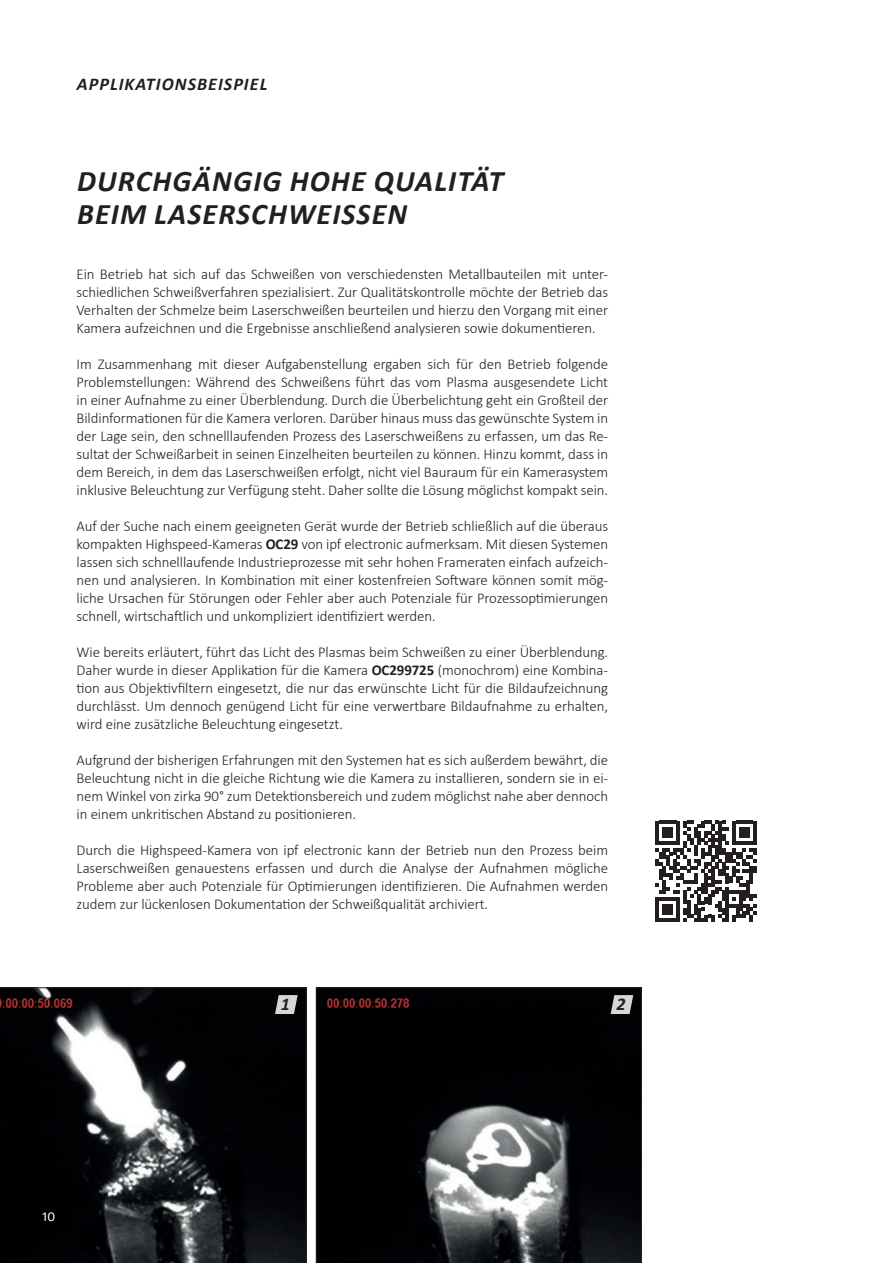
<style>
.page{position:relative;width:893px;height:1263px;background:#fff}
.page>*{position:absolute;margin:0;border:0;box-sizing:border-box;transform-origin:0 0}
.Head_20_22{font:italic 700 30px "Calibri";letter-spacing:.04em;color:#231f20}
.Head_20_22-2{font:italic 700 18px "Calibri";letter-spacing:.06em;color:#231f20}
.t1{font:300 15px/18px "Calibri";letter-spacing:-.005em;color:#231f20;text-align:justify}
.t2{font:13.5px "Calibri";color:#fff}
.s1{font-weight:700}
</style>
<div class="page">
<svg style="left:0;top:987px;width:306px;height:276px;background:#212224"></svg>
<svg style="left:316px;top:987px;width:325px;height:276px;background:#1e1e21"></svg>
<svg style="left:275px;top:995px;width:23px;height:19px"></svg>
<svg style="left:611px;top:995px;width:22px;height:19px"></svg>
<svg style="left:655px;top:820px;width:102px;height:102px"></svg>
<p class="Head_20_22-2" style="left:77px;top:71px;width:192px">APPLIKATIONSBEISPIEL</p>
<p class="Head_20_22" style="left:77px;top:160px;width:428px">DURCHGÄNGIG HOHE QUALITÄT</p>
<p class="Head_20_22" style="left:77px;top:193px;width:332px">BEIM LASERSCHWEISSEN</p>
<p class="t1" style="left:77px;top:265px;width:533px">Ein Betrieb hat sich auf das Schweißen von verschiedensten Metallbauteilen mit unter&shy;schiedlichen Schweißverfahren spezialisiert. Zur Qualitätskontrolle möchte der Betrieb das Verhalten der Schmelze beim Laserschweißen beurteilen und hierzu den Vorgang mit einer Kamera aufzeichnen und die Ergebnisse anschließend analysieren sowie dokumentieren.</p>
<p class="t1" style="left:77px;top:355px;width:533px">Im Zusammenhang mit dieser Aufgabenstellung ergaben sich für den Betrieb folgende Problemstellungen: Während des Schweißens führt das vom Plasma ausgesendete Licht in einer Aufnahme zu einer Überblendung. Durch die Überbelichtung geht ein Großteil der Bildinformationen für die Kamera verloren. Darüber hinaus muss das gewünschte System in der Lage sein, den schnelllaufenden Prozess des Laserschweißens zu erfassen, um das Re&shy;sultat der Schweißarbeit in seinen Einzelheiten beurteilen zu können. Hinzu kommt, dass in dem Bereich, in dem das Laserschweißen erfolgt, nicht viel Bauraum für ein Kamerasystem inklusive Beleuchtung zur Verfügung steht. Daher sollte die Lösung möglichst kompakt sein.</p>
<p class="t1" style="left:77px;top:517px;width:533px">Auf der Suche nach einem geeigneten Gerät wurde der Betrieb schließlich auf die überaus kompakten Highspeed-Kameras <span class="s1">OC29</span> von ipf electronic aufmerksam. Mit diesen Systemen lassen sich schnelllaufende Industrieprozesse mit sehr hohen Frameraten einfach aufzeich&shy;nen und analysieren. In Kombination mit einer kostenfreien Software können somit mög&shy;liche Ursachen für Störungen oder Fehler aber auch Potenziale für Prozessoptimierungen schnell, wirtschaftlich und unkompliziert identifiziert werden.</p>
<p class="t1" style="left:77px;top:643px;width:533px">Wie bereits erläutert, führt das Licht des Plasmas beim Schweißen zu einer Überblendung.<br>Daher wurde in dieser Applikation für die Kamera <span class="s1">OC299725</span> (monochrom) eine Kombina&shy;tion aus Objektivfiltern eingesetzt, die nur das erwünschte Licht für die Bildaufzeichnung durchlässt. Um dennoch genügend Licht für eine verwertbare Bildaufnahme zu erhalten, wird eine zusätzliche Beleuchtung eingesetzt.</p>
<p class="t1" style="left:77px;top:751px;width:533px">Aufgrund der bisherigen Erfahrungen mit den Systemen hat es sich außerdem bewährt, die Beleuchtung nicht in die gleiche Richtung wie die Kamera zu installieren, sondern sie in ei&shy;nem Winkel von zirka 90° zum Detektionsbereich und zudem möglichst nahe aber dennoch in einem unkritischen Abstand zu positionieren.</p>
<p class="t1" style="left:77px;top:841px;width:533px">Durch die Highspeed-Kamera von ipf electronic kann der Betrieb nun den Prozess beim Laserschweißen genauestens erfassen und durch die Analyse der Aufnahmen mögliche Probleme aber auch Potenziale für Optimierungen identifizieren. Die Aufnahmen werden zudem zur lückenlosen Dokumentation der Schweißqualität archiviert.</p>
<p class="Head_20_22-2" style="left:281px;top:991px;width:11px">1</p>
<p class="Head_20_22-2" style="left:617px;top:991px;width:11px">2</p>
<p class="t2" style="left:43px;top:1207px;width:14px">10</p>
</div>
